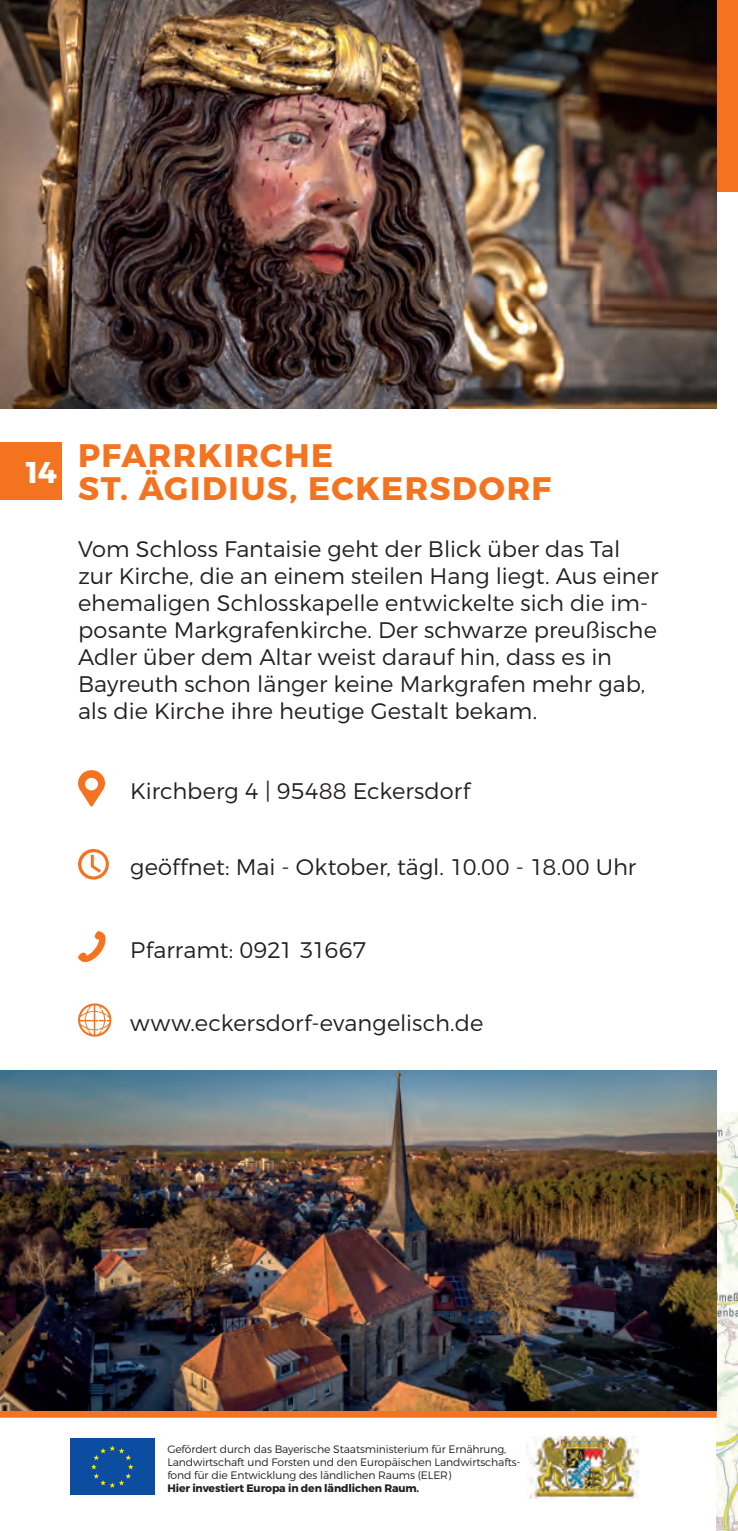
<style>
.page{position:relative;width:738px;height:1531px;background:#fff}
.page>*{position:absolute;margin:0;border:0;box-sizing:border-box;transform-origin:0 0}
.t1{font:700 32.5px/32.5px "Montserrat";letter-spacing:.045em;color:#f47321}
.t2{font:700 30px "Montserrat";color:#fff}
.t3{font:300 22.5px/27px "Montserrat";color:#231f20}
.t4{font:300 10.75px/13px "Montserrat";letter-spacing:-.01em;color:#231f20}
.t5{font:700 10.75px "Montserrat";letter-spacing:-.01em;color:#231f20}
</style>
<div class="page">
<div style="left:0;top:442px;width:62px;height:58px;background:#f47321"></div>
<img style="left:715px;top:1113px;width:22px;height:418px">
<svg style="left:78px;top:770px;width:27px;height:36px"></svg>
<svg style="left:78px;top:849px;width:31px;height:30px"></svg>
<svg style="left:78px;top:931px;width:28px;height:31px"></svg>
<svg style="left:78px;top:1003px;width:33px;height:33px"></svg>
<div style="left:715px;top:0;width:22px;height:192px;background:#f47321"></div>
<img style="left:526px;top:1436px;width:112px;height:62px">
<div style="left:69px;top:1437px;width:87px;height:59px;background:#0d4da1"></div>
<svg style="left:91px;top:1445px;width:42px;height:43px"></svg>
<div style="left:0;top:1410px;width:716px;height:7px;background:#f47321"></div>
<img style="left:0;top:1070px;width:716px;height:340px">
<img style="left:0;top:0;width:716px;height:408px">
<h2 class="t2" style="left:26px;top:453px;width:33px">14</h2>
<h1 class="t1" style="left:78px;top:440px;width:474px">PFARRKIRCHE<br>ST. ÄGIDIUS, ECKERSDORF</h1>
<p class="t3" style="left:78px;top:535px;width:581px">Vom Schloss Fantaisie geht der Blick über das Tal zur Kirche, die an einem steilen Hang liegt. Aus einer ehemaligen Schlosskapelle entwickelte sich die im&shy;posante Markgrafenkirche. Der schwarze preußische Adler über dem Altar weist darauf hin, dass es in Bayreuth schon länger keine Markgrafen mehr gab, als die Kirche ihre heutige Gestalt bekam.</p>
<p class="t3" style="left:130px;top:777px;width:341px">Kirchberg 4 | 95488 Eckersdorf</p>
<p class="t3" style="left:130px;top:853px;width:507px">geöffnet: Mai - Oktober, tägl. 10.00 - 18.00 Uhr</p>
<p class="t3" style="left:130px;top:936px;width:237px">Pfarramt: 0921 31667</p>
<p class="t3" style="left:130px;top:1009px;width:354px">www.eckersdorf-evangelisch.de</p>
<p class="t4" style="left:167px;top:1443px;width:354px">Gefördert durch das Bayerische Staatsministerium für Ernährung,<br>Landwirtschaft und Forsten und den Europäischen Landwirtschafts&shy;fond für die Entwicklung des ländlichen Raums (ELER)</p>
<p class="t5" style="left:167px;top:1481px;width:253px">Hier investiert Europa in den ländlichen Raum.</p>
</div>
